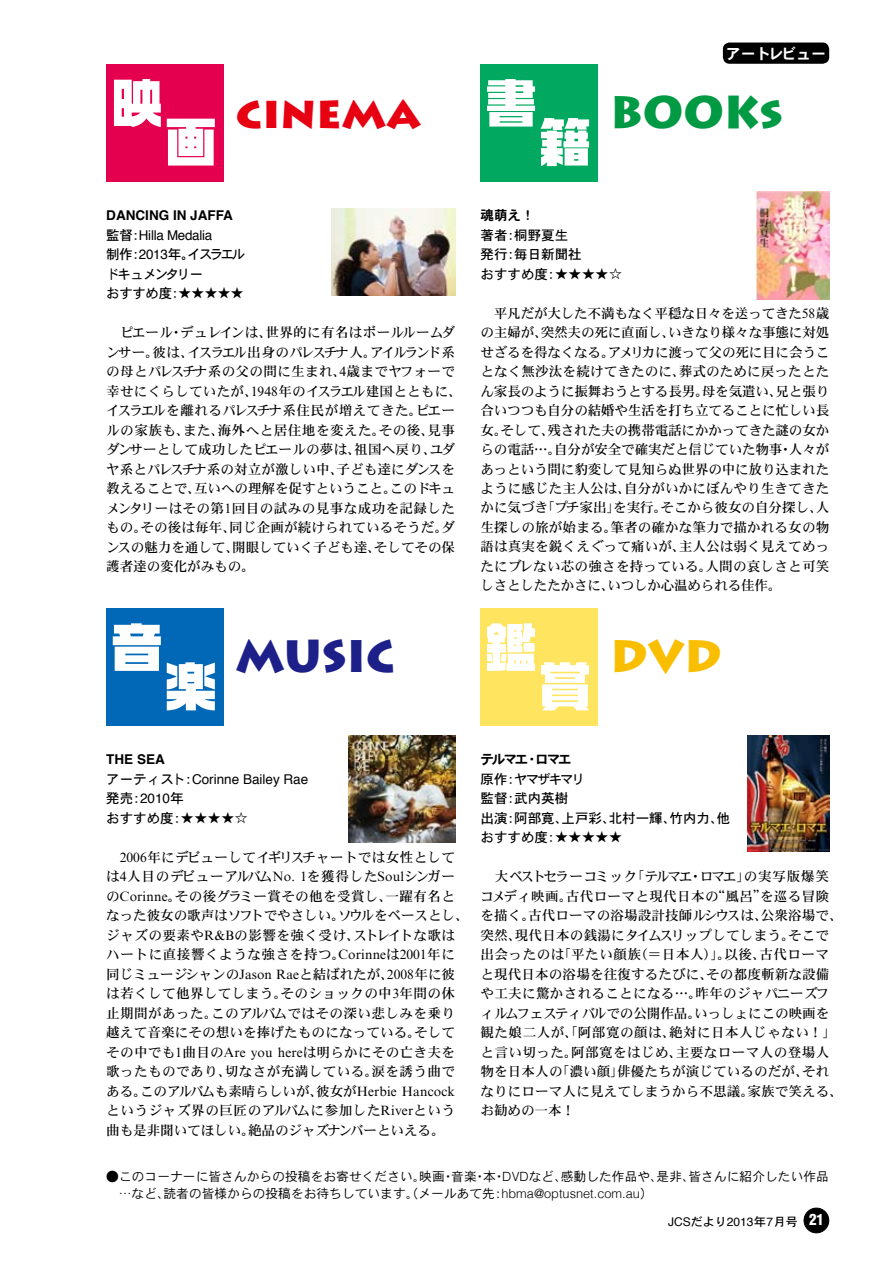
<style>
.page{position:relative;width:893px;height:1263px;background:#fff}
.page>*{position:absolute;margin:0;border:0;box-sizing:border-box;transform-origin:0 0}
.t1{font:54px "True Logo G Ultra RKSJ H";color:#fff}
.t2{font:900 45px "Lithos Pro";color:#e60012}
.t3{font:900 45px "Lithos Pro";color:#1d2088}
.t4{font:900 45px "Lithos Pro";color:#094}
.t5{font:900 45px "Lithos Pro";color:#fabe00}
.t6{font:15px "DFHS Gothic W7";color:#fff}
.t7{font:13.5px/19.5px "DFHS Mincho W5";letter-spacing:.015em;color:#000}
.t8{font:13.5px/19.5px "DFHS Gothic W5";color:#000}
.t9{font:13.5px/19.5px "DFHS Gothic W5";letter-spacing:-.095em;color:#000}
.t10{font:700 13.5px/19.6px "Helvetica";color:#000}
.t11{font:13.5px/19.6px "Helvetica";color:#000}
.t12{font:13.5px "DFHS Gothic W7";letter-spacing:-.15em;color:#000}
.t13{font:12.75px/16.5px "DFHS Gothic W3";color:#000}
.t14{font:12px "Helvetica";color:#000}
.s1{font-family:"DFHS Gothic W5";font-weight:400}
.s2{font-weight:400}
.s3{font-family:"Helvetica"}
.s4{font-weight:700}
.s5{font-family:"DFHS Gothic W5"}
.s6{font-family:"Helvetica";font-weight:300}
.s7{font-weight:900;font-stretch:condensed;font-size:15px;color:#fff}
</style>
<div class="page">
<div style="left:804px;top:1208px;width:25px;height:25px;background:#000;border-radius:50%"></div>
<div style="left:804px;top:1208px;width:25px;height:25px;border:1px solid #000;border-radius:50%"></div>
<div style="left:723px;top:43px;width:106px;height:21px;background:#000;border-radius:7px"></div>
<div style="left:106px;top:64px;width:118px;height:117px;background:#e5004f"></div>
<div style="left:106px;top:608px;width:118px;height:118px;background:#0068b7"></div>
<div style="left:480px;top:64px;width:118px;height:117px;background:#00a95f"></div>
<div style="left:480px;top:608px;width:118px;height:118px;background:#ffe460"></div>
<img style="left:349px;top:736px;width:106px;height:106px">
<img style="left:747px;top:736px;width:82px;height:116px">
<img style="left:756px;top:191px;width:73px;height:108px">
<img style="left:332px;top:208px;width:123px;height:87px">
<h1 class="t1" style="left:110px;top:76px;width:55px">映</h1>
<h1 class="t1" style="left:164px;top:115px;width:56px">画</h1>
<h2 class="t2" style="left:236px;top:84px;width:187px">cinema</h2>
<p class="t10" style="left:106px;top:205px;width:128px">DANCING IN JAFFA<span class="s1">監督：</span><span class="s2">Hilla Medalia</span></p>
<p class="t9" style="left:106px;top:245px;width:141px">制作：<span class="s3">2013</span>年。イスラエルドキュメンタリー<br>おすすめ度：★★★★★</p>
<p class="t7" style="left:106px;top:323px;width:357px">　ピエール・デュレインは、世界的に有名はボールルームダンサー。彼は、イスラエル出身のパレスチナ人。アイルランド系の母とパレスチナ系の父の間に生まれ、4歳までヤフォーで幸せにくらしていたが、1948年のイスラエル建国とともに、イスラエルを離れるパレスチナ系住民が増えてきた。ピエールの家族も、また、海外へと居住地を変えた。その後、見事ダンサーとして成功したピエールの夢は、祖国へ戻り、ユダヤ系とパレスチナ系の対立が激しい中、子ども達にダンスを教えることで、互いへの理解を促すということ。このドキュメンタリーはその第1回目の試みの見事な成功を記録したもの。その後は毎年、同じ企画が続けられているそうだ。ダンスの魅力を通して、開眼していく子ども達、そしてその保護者達の変化がみもの。</p>
<h1 class="t1" style="left:110px;top:620px;width:55px">音</h1>
<h1 class="t1" style="left:164px;top:659px;width:56px">楽</h1>
<h2 class="t3" style="left:236px;top:628px;width:161px">MUSIC</h2>
<p class="t11" style="left:106px;top:750px;width:204px"><span class="s4">THE SEA<br></span><span class="s5">アーティスト：</span>Corinne Bailey Rae</p>
<p class="t8" style="left:106px;top:789px;width:143px">発売：<span class="s3">2010</span>年<br>おすすめ度：★★★★☆</p>
<p class="t7" style="left:106px;top:848px;width:364px">　2006年にデビューしてイギリスチャートでは女性としては4人目のデビューアルバムNo. 1を獲得したSoulシンガーのCorinne。その後グラミー賞その他を受賞し、一躍有名となった彼女の歌声はソフトでやさしい。ソウルをベースとし、ジャズの要素やR&amp;Bの影響を強く受け、ストレイトな歌はハートに直接響くような強さを持つ。Corinneは2001年に同じミュージシャンのJason Raeと結ばれたが、2008年に彼は若くして他界してしまう。そのショックの中3年間の休止期間があった。このアルバムではその深い悲しみを乗り越えて音楽にその想いを捧げたものになっている。そしてその中でも1曲目のAre you hereは明らかにその亡き夫を歌ったものであり、切なさが充満している。涙を誘う曲である。このアルバムも素晴らしいが、彼女がHerbie Hancockというジャズ界の巨匠のアルバムに参加したRiverという曲も是非聞いてほしい。絶品のジャズナンバーといえる。</p>
<h1 class="t1" style="left:484px;top:76px;width:55px">書</h1>
<h1 class="t1" style="left:538px;top:115px;width:55px">籍</h1>
<p class="t6" style="left:726px;top:46px;width:102px">アートレビュー</p>
<h2 class="t4" style="left:610px;top:84px;width:174px">BOOKs</h2>
<p class="t12" style="left:480px;top:208px;width:55px">魂萌え！</p>
<p class="t8" style="left:480px;top:225px;width:143px">著者：桐野夏生<br>発行：毎日新聞社<br>おすすめ度：★★★★☆</p>
<p class="t7" style="left:480px;top:303px;width:350px;text-align:justify">　平凡だが大した不満もなく平穏な日々を送ってきた58歳の主婦が、突然夫の死に直面し、いきなり様々な事態に対処せざるを得なくなる。アメリカに渡って父の死に目に会うことなく無沙汰を続けてきたのに、葬式のために戻ったとたん家長のように振舞おうとする長男。母を気遣い、兄と張り合いつつも自分の結婚や生活を打ち立てることに忙しい長女。そして、残された夫の携帯電話にかかってきた謎の女からの電話…。自分が安全で確実だと信じていた物事・人々があっという間に豹変して見知らぬ世界の中に放り込まれたように感じた主人公は、自分がいかにぼんやり生きてきたかに気づき「プチ家出」を実行。そこから彼女の自分探し、人生探しの旅が始まる。筆者の確かな筆力で描かれる女の物語は真実を鋭くえぐって痛いが、主人公は弱く見えてめったにブレない芯の強さを持っている。人間の哀しさと可笑しさとしたたかさに、いつしか心温められる佳作。</p>
<h1 class="t1" style="left:484px;top:620px;width:55px">鑑</h1>
<h1 class="t1" style="left:538px;top:659px;width:55px">賞</h1>
<h2 class="t5" style="left:610px;top:628px;width:113px">DVD</h2>
<p class="t12" style="left:480px;top:753px;width:93px">テルマエ・ロマエ</p>
<p class="t8" style="left:480px;top:769px;width:251px">原作：ヤマザキマリ<br>監督：武内英樹<br>出演：阿部寛、上戸彩、北村一輝、竹内力、他おすすめ度：★★★★★</p>
<p class="t7" style="left:480px;top:867px;width:364px">　大ベストセラーコミック「テルマエ・ロマエ」の実写版爆笑コメディ映画。古代ローマと現代日本の“風呂”を巡る冒険を描く。古代ローマの浴場設計技師ルシウスは、公衆浴場で、突然、現代日本の銭湯にタイムスリップしてしまう。そこで出会ったのは「平たい顔族（＝日本人）」。以後、古代ローマと現代日本の浴場を往復するたびに、その都度斬新な設備や工夫に驚かされることになる…。昨年のジャパニーズフィルムフェスティバルでの公開作品。いっしょにこの映画を観た娘二人が、「阿部寛の顔は、絶対に日本人じゃない！」と言い切った。阿部寛をはじめ、主要なローマ人の登場人物を日本人の「濃い顔」俳優たちが演じているのだが、それなりにローマ人に見えてしまうから不思議。家族で笑える、お勧めの一本！</p>
<p class="t13" style="left:119px;top:1169px;width:712px;text-indent:-13px">●このコーナーに皆さんからの投稿をお寄せください。映画・音楽・本・<span class="s6">DVD</span>など、感動した作品や、是非、皆さんに紹介したい作品…など、読者の皆様からの投稿をお待ちしています。（メールあて先：<span class="s6">hbma@optusnet.com.au</span>）</p>
<p class="t14" style="left:668px;top:1212px;width:157px">JCS<span class="s5">だより</span>2013<span class="s5">年</span>7<span class="s5">月号</span> <span class="s7">21</span></p>
</div>
